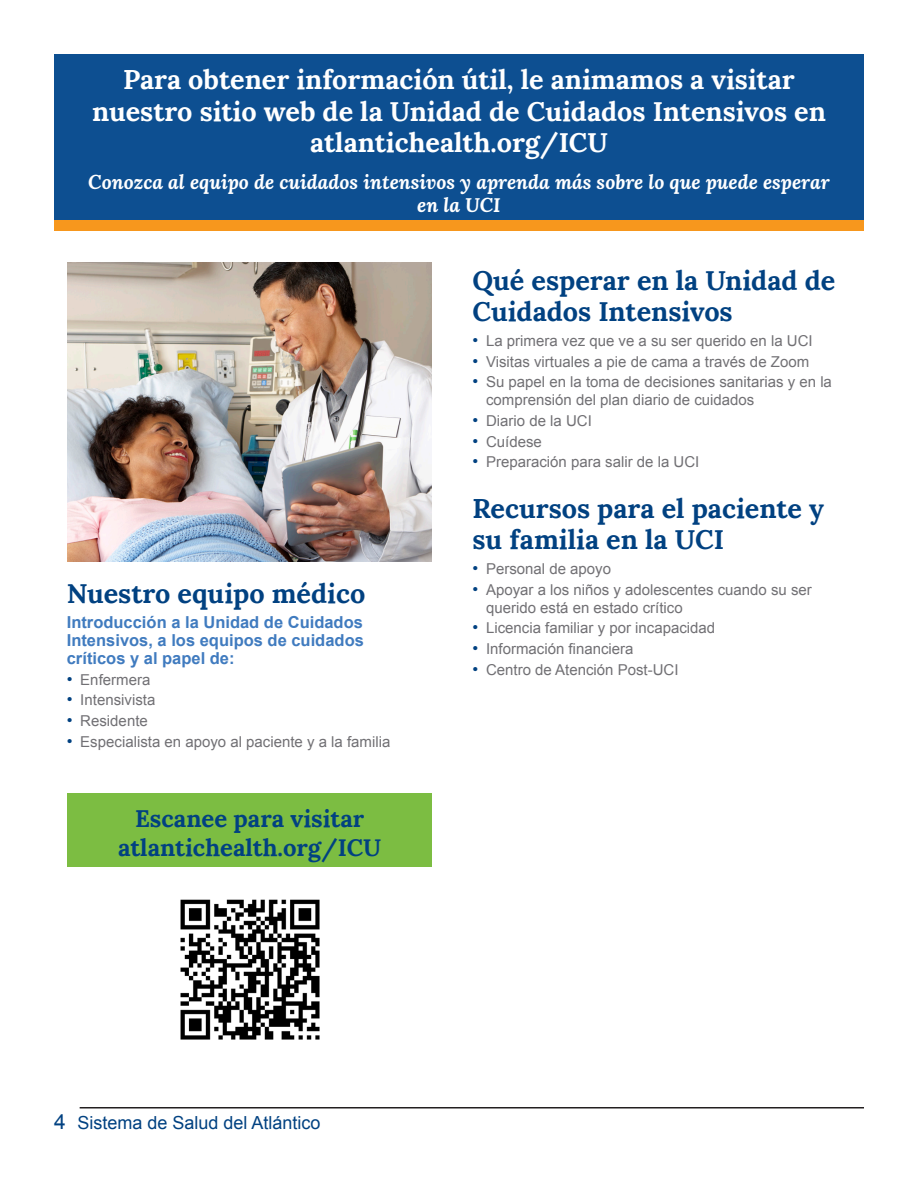
<style>
.page{position:relative;width:918px;height:1188px;background:#fff}
.page>*{position:absolute;margin:0;border:0;box-sizing:border-box;transform-origin:0 0}
.Heads{font:700 27px/31.5px "Lora";color:#fff;text-align:center}
.Heads-2{font:700 27px/31.5px "Lora";color:#014181}
.Heads-3{font:700 23.85px/28.7px "Lora";color:#014181;text-align:center}
.Subheads{font:italic 700 19.5px/23.4px "Lora";color:#fff;text-align:center}
.t1{font:18px "Arial";color:#014181}
.Subheads-2{font:700 16.5px/18px "Arial";color:#407bbf;text-align:justify}
.t2{font:15px/18px "Arial";color:#717074}
.s1{font-size:16.5px;color:#014181}
.s2{font-size:21px}
</style>
<div class="page">
<hr style="left:80px;top:1107px;width:784px;height:1px;background:#231f20">
<div style="left:54px;top:54px;width:810px;height:166px;background:#0d4f91"></div>
<img style="left:68px;top:262px;width:364px;height:300px">
<div style="left:54px;top:220px;width:810px;height:11px;background:#f7971d"></div>
<div style="left:68px;top:793px;width:364px;height:73px;background:#7cbd42"></div>
<img style="left:180px;top:899px;width:140px;height:141px">
<p class="Heads" style="left:92px;top:61px;width:735px">Para obtener información útil, le animamos a visitar nuestro sitio web de la Unidad de Cuidados Intensivos en atlantichealth.org/ICU</p>
<p class="Subheads" style="left:88px;top:170px;width:743px">Conozca al equipo de cuidados intensivos y aprenda más sobre lo que puede esperar en la UCI</p>
<p class="Heads-2" style="left:67px;top:575px;width:300px">Nuestro equipo médico</p>
<p class="Subheads-2" style="left:67px;top:614px;width:299px">Introducción a la Unidad de Cuidados Intensivos, a los equipos de cuidados críticos y al papel de:</p>
<p class="t2" style="left:67px;top:671px;width:85px"><span class="s1">•</span> Enfermera</p>
<p class="t2" style="left:67px;top:691px;width:90px"><span class="s1">•</span> Intensivista</p>
<p class="t2" style="left:67px;top:712px;width:83px"><span class="s1">•</span> Residente</p>
<p class="t2" style="left:67px;top:733px;width:325px"><span class="s1">•</span> Especialista en apoyo al paciente y a la familia</p>
<p class="Heads-3" style="left:118px;top:802px;width:265px">Escanee para visitar atlantichealth.org/ICU</p>
<p class="Heads-2" style="left:472px;top:261px;width:364px">Qué esperar en la Unidad de<br>Cuidados Intensivos</p>
<p class="t2" style="left:472px;top:332px;width:342px"><span class="s1">•</span> La primera vez que ve a su ser querido en la UCI</p>
<p class="t2" style="left:472px;top:353px;width:338px"><span class="s1">•</span> Visitas virtuales a pie de cama a través de Zoom</p>
<p class="t2" style="left:486px;top:373px;width:348px;text-indent:-14px"><span class="s1">•</span> Su papel en la toma de decisiones sanitarias y en la comprensión del plan diario de cuidados</p>
<p class="t2" style="left:472px;top:412px;width:121px"><span class="s1">•</span> Diario de la UCI</p>
<p class="t2" style="left:472px;top:433px;width:71px"><span class="s1">•</span> Cuídese</p>
<p class="t2" style="left:472px;top:453px;width:228px"><span class="s1">•</span> Preparación para salir de la UCI</p>
<p class="Heads-2" style="left:472px;top:490px;width:353px">Recursos para el paciente y su familia en la UCI</p>
<p class="t2" style="left:472px;top:560px;width:140px"><span class="s1">•</span> Personal de apoyo</p>
<p class="t2" style="left:486px;top:581px;width:327px;text-indent:-14px"><span class="s1">•</span> Apoyar a los niños y adolescentes cuando su ser querido está en estado crítico</p>
<p class="t2" style="left:472px;top:619px;width:244px"><span class="s1">•</span> Licencia familiar y por incapacidad</p>
<p class="t2" style="left:472px;top:640px;width:163px"><span class="s1">•</span> Información financiera</p>
<p class="t2" style="left:472px;top:661px;width:208px"><span class="s1">•</span> Centro de Atención Post-UCI</p>
<p class="t1" style="left:54px;top:1111px;width:268px"><span class="s2">4</span> Sistema de Salud del Atlántico</p>
</div>
